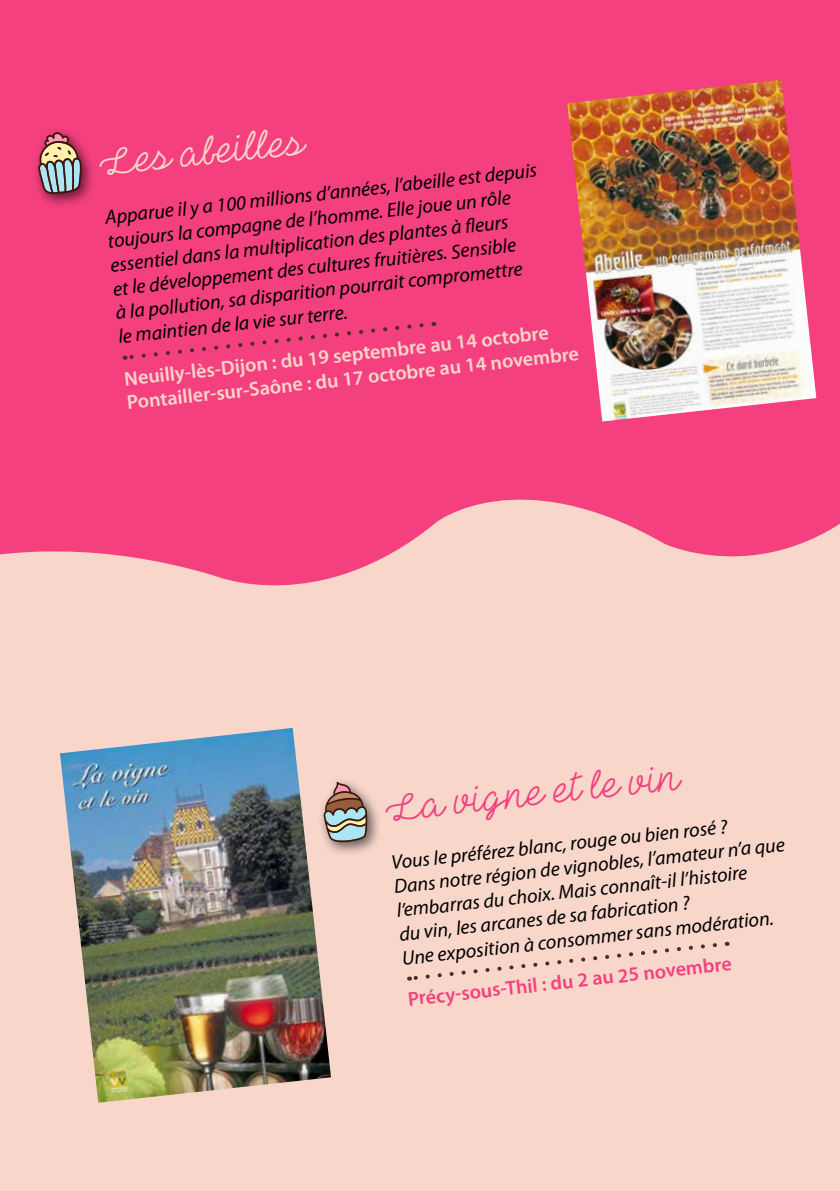
<style>
.page{position:relative;width:840px;height:1191px;background:#fff}
.page>*{position:absolute;margin:0;border:0;box-sizing:border-box;transform-origin:0 0}
.t1{font:38px "The Heart Maze Demo";color:#f54080}
.t2{font:38px "The Heart Maze Demo";color:#f8d7ca}
.t3{font:italic 20px/24px "Myriad Pro";color:#000}
.t4{font:600 20px/24px "Myriad Pro";color:#f8d7ca}
.t5{font:600 20px "Myriad Pro";color:#f54080}
</style>
<div class="page">
<div style="left:0;top:0;width:839px;height:978px;background:#f54080"></div>
<div style="left:0;top:724px;width:839px;height:467px;background:#f8d7ca"></div>
<svg style="left:372px;top:323px;width:52px;height:6px"></svg>
<div style="left:409px;top:940px;width:310px;height:42px;background:#f8d7ca"></div>
<svg style="left:0;top:329px;width:839px;height:395px"></svg>
<div style="left:32px;top:126px;width:65px;height:83px;background:#000;opacity:.6"></div>
<svg style="left:38px;top:132px;width:44px;height:63px"></svg>
<div style="left:317px;top:776px;width:64px;height:81px;background:#000;opacity:.6"></div>
<svg style="left:331px;top:781px;width:36px;height:62px"></svg>
<img style="left:567px;top:80px;width:248px;height:341px">
<img style="left:60px;top:728px;width:271px;height:374px">
<h1 class="t2" style="left:97px;top:140px;width:208px;rotate:-6deg">Les abeilles</h1>
<p class="t3" style="left:104px;top:204px;width:435px;rotate:-6deg">Apparue il y a 100 millions d’années, l’abeille est depuis toujours la compagne de l’homme. Elle joue un rôle essentiel dans la multiplication des plantes à fl eurs<br>et le développement des cultures fruitières. Sensible<br>à la pollution, sa disparition pourrait compromettre<br>le maintien de la vie sur terre.</p>
<p class="t4" style="left:123px;top:365px;width:455px;rotate:-6deg">Neuilly-lès-Dijon : du 19 septembre au 14 octobre<br>Pontailler-sur-Saône : du 17 octobre au 14 novembre</p>
<h1 class="t1" style="left:383px;top:786px;width:298px;rotate:-6deg">La vigne et le vin</h1>
<p class="t3" style="left:390px;top:849px;width:394px;rotate:-6deg">Vous le préférez blanc, rouge ou bien rosé ?<br>Dans notre région de vignobles, l’amateur n’a que l’embarras du choix. Mais connaît-il l’histoire<br>du vin, les arcanes de sa fabrication ?<br>Une exposition à consommer sans modération.</p>
<p class="t5" style="left:406px;top:985px;width:327px;rotate:-6deg">Précy-sous-Thil : du 2 au 25 novembre</p>
</div>
